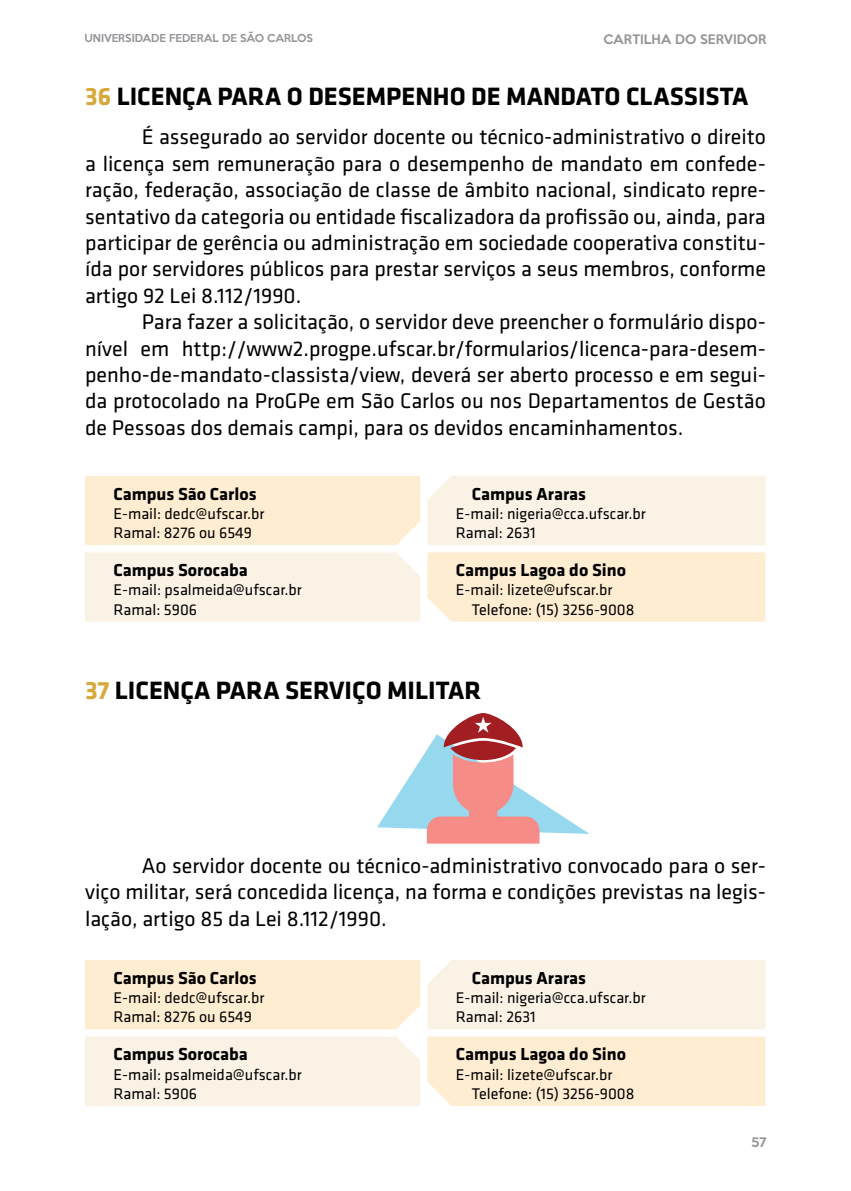
<style>
.page{position:relative;width:851px;height:1191px;background:#fff}
.page>*{position:absolute;margin:0;border:0;box-sizing:border-box;transform-origin:0 0}
.t1{font:700 26px "Klavika";color:#000}
.t2{font:22px/26.4px "Klavika";color:#000;text-align:justify}
.t3{font:700 18px "Klavika";color:#000}
.t4{font:16px/19.2px "Klavika";color:#000}
.t5{font:500 12px "Keep Calm";color:#939598}
.t6{font:500 10px "Keep Calm";color:#939598}
.s1{color:#d7a93b}
</style>
<div class="page">
<div style="left:85px;top:476px;width:335px;height:69px;background:#ffedd1"></div>
<div style="left:85px;top:960px;width:335px;height:69px;background:#ffedd1"></div>
<div style="left:85px;top:552px;width:335px;height:69px;background:#f9f2e5"></div>
<div style="left:85px;top:1036px;width:335px;height:70px;background:#f9f2e5"></div>
<div style="left:427px;top:476px;width:338px;height:69px;background:#f9f2e5"></div>
<div style="left:427px;top:960px;width:338px;height:69px;background:#f9f2e5"></div>
<div style="left:427px;top:552px;width:338px;height:69px;background:#ffedd1"></div>
<div style="left:427px;top:1036px;width:338px;height:70px;background:#ffedd1"></div>
<svg style="left:377px;top:713px;width:212px;height:130px"></svg>
<p class="t6" style="left:84px;top:29px;width:230px">UNIVERSIDADE FEDERAL DE SÃO CARLOS</p>
<p class="t5" style="left:603px;top:28px;width:164px">CARTILHA DO SERVIDOR</p>
<p class="t1" style="left:85px;top:82px;width:665px"><span class="s1">36</span> LICENÇA PARA O DESEMPENHO DE MANDATO CLASSISTA</p>
<p class="t2" style="left:85px;top:124px;width:682px;text-indent:57px">É assegurado ao servidor docente ou técnico-administrativo o direito a licença sem remuneração para o desempenho de mandato em confede&shy;ração, federação, associação de classe de âmbito nacional, sindicato repre&shy;sentativo da categoria ou entidade fiscalizadora da profissão ou, ainda, para participar de gerência ou administração em sociedade cooperativa constitu&shy;ída por servidores públicos para prestar serviços a seus membros, conforme artigo 92 Lei 8.112/1990.</p>
<p class="t2" style="left:85px;top:309px;width:682px;text-indent:57px">Para fazer a solicitação, o servidor deve preencher o formulário dispo&shy;nível em http://www2.progpe.ufscar.br/formularios/licenca-para-desem&shy;penho-de-mandato-classista/view, deverá ser aberto processo e em segui&shy;da protocolado na ProGPe em São Carlos ou nos Departamentos de Gestão de Pessoas dos demais campi, para os devidos encaminhamentos.</p>
<p class="t3" style="left:113px;top:484px;width:145px">Campus São Carlos</p>
<p class="t4" style="left:113px;top:504px;width:152px">E-mail: dedc@ufscar.br<br>Ramal: 8276 ou 6549</p>
<p class="t3" style="left:113px;top:560px;width:136px">Campus Sorocaba</p>
<p class="t4" style="left:113px;top:580px;width:190px">E-mail: psalmeida@ufscar.br<br>Ramal: 5906</p>
<p class="t3" style="left:472px;top:484px;width:115px">Campus Araras</p>
<p class="t4" style="left:456px;top:504px;width:191px">E-mail: nigeria@cca.ufscar.br<br>Ramal: 2631</p>
<p class="t3" style="left:456px;top:560px;width:172px">Campus Lagoa do Sino</p>
<p class="t4" style="left:472px;top:580px;width:164px;text-indent:-16px">E-mail: lizete@ufscar.br<br>Telefone: (15) 3256-9008</p>
<p class="t1" style="left:85px;top:676px;width:397px"><span class="s1">37</span> LICENÇA PARA SERVIÇO MILITAR</p>
<p class="t2" style="left:85px;top:852px;width:682px;text-indent:57px">Ao servidor docente ou técnico-administrativo convocado para o ser&shy;viço militar, será concedida licença, na forma e condições previstas na legis&shy;lação, artigo 85 da Lei 8.112/1990.</p>
<p class="t3" style="left:113px;top:968px;width:145px">Campus São Carlos</p>
<p class="t4" style="left:113px;top:988px;width:152px">E-mail: dedc@ufscar.br<br>Ramal: 8276 ou 6549</p>
<p class="t3" style="left:113px;top:1044px;width:136px">Campus Sorocaba</p>
<p class="t4" style="left:113px;top:1065px;width:190px">E-mail: psalmeida@ufscar.br<br>Ramal: 5906</p>
<p class="t3" style="left:472px;top:968px;width:115px">Campus Araras</p>
<p class="t4" style="left:456px;top:988px;width:191px">E-mail: nigeria@cca.ufscar.br<br>Ramal: 2631</p>
<p class="t3" style="left:456px;top:1044px;width:172px">Campus Lagoa do Sino</p>
<p class="t4" style="left:472px;top:1065px;width:164px;text-indent:-16px">E-mail: lizete@ufscar.br<br>Telefone: (15) 3256-9008</p>
<p class="t5" style="left:751px;top:1131px;width:17px">57</p>
</div>
